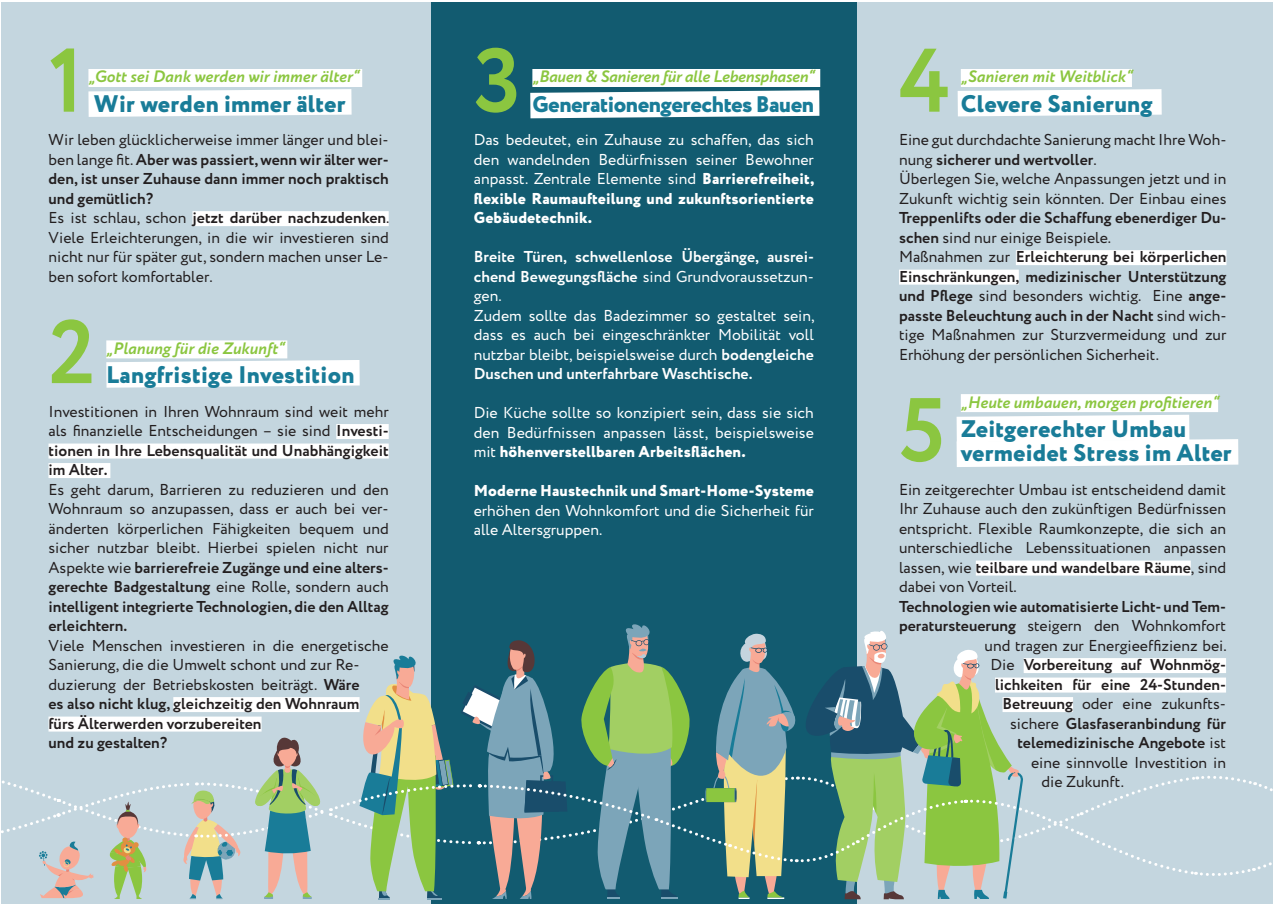
<style>
.page{position:relative;width:1275px;height:905px;background:#fff}
.page>*{position:absolute;margin:0;border:0;box-sizing:border-box;transform-origin:0 0}
.t1{font:700 90px "Circe";color:#8bc640}
.t2{font:800 24px "Circe";letter-spacing:.01em;color:#197c98}
.t3{font:800 22.5px "Circe";letter-spacing:-.02em;color:#197c98}
.Fließtext{font:italic 700 16.5px "Circe";color:#8bc640}
.Fließtext-2{font:15.75px/19.5px "Circe";color:#231f20;text-align:justify}
.Fließtext_dunkel{font:15.75px/19.5px "Circe";color:#fff;text-align:justify}
.Fließtext-3{font:700 15.75px/19.5px "Circe";color:#231f20;text-align:justify}
.Fließtext_dunkel-2{font:700 15.75px/19.5px "Circe";color:#fff;text-align:justify}
.s1{font-weight:400}
.s2{font-weight:700}
.s3{font-weight:800}
</style>
<div class="page">
<div style="left:2px;top:2px;width:1271px;height:901px;background:#c4d6df"></div>
<div style="left:431px;top:2px;width:425px;height:901px;background:#125b70"></div>
<svg style="left:88px;top:89px;width:264px;height:28px;background:#f9fbfc"></svg>
<svg style="left:106px;top:360px;width:254px;height:28px;background:#f9fbfc"></svg>
<svg style="left:530px;top:90px;width:289px;height:28px;background:#e9f0f2"></svg>
<svg style="left:958px;top:89px;width:204px;height:27px;background:#fbfcfd"></svg>
<svg style="left:956px;top:415px;width:282px;height:52px;background:#f7fafb"></svg>
<div style="left:192px;top:211px;width:197px;height:15px;background:#fff"></div>
<div style="left:88px;top:69px;width:274px;height:18px;background:#fff"></div>
<div style="left:106px;top:340px;width:181px;height:18px;background:#fff"></div>
<div style="left:532px;top:69px;width:288px;height:18px;background:#fff"></div>
<div style="left:336px;top:424px;width:53px;height:15px;background:#fff"></div>
<div style="left:49px;top:443px;width:340px;height:15px;background:#fff"></div>
<div style="left:49px;top:463px;width:61px;height:15px;background:#fff"></div>
<div style="left:961px;top:394px;width:257px;height:18px;background:#fff"></div>
<div style="left:961px;top:69px;width:171px;height:18px;background:#fff"></div>
<div style="left:1016px;top:250px;width:210px;height:15px;background:#fff"></div>
<div style="left:899px;top:270px;width:120px;height:15px;background:#fff"></div>
<div style="left:976px;top:560px;width:215px;height:15px;background:#fff"></div>
<svg style="left:1px;top:620px;width:1272px;height:284px"></svg>
<p class="t1" style="left:49px;top:21px;width:37px">1</p>
<p class="t1" style="left:474px;top:21px;width:49px">3</p>
<p class="Fließtext" style="left:88px;top:66px;width:272px">„Gott sei Dank werden wir immer älter“</p>
<p class="Fließtext" style="left:532px;top:66px;width:284px">„Bauen &amp; Sanieren für alle Lebensphasen“</p>
<p class="t2" style="left:94px;top:87px;width:253px">Wir werden immer älter</p>
<p class="t3" style="left:532px;top:89px;width:283px">Generationengerechtes Bauen</p>
<p class="t1" style="left:899px;top:21px;width:52px">4</p>
<p class="Fließtext" style="left:961px;top:66px;width:173px">„Sanieren mit Weitblick“</p>
<p class="t2" style="left:961px;top:87px;width:193px">Clevere Sanierung</p>
<p class="Fließtext-3" style="left:49px;top:131px;width:342px"><span class="s1">Wir leben glücklicherweise immer länger und blei&shy;ben lange fit.</span> Aber was passiert, wenn wir älter wer&shy;den, ist unser Zuhause dann immer noch praktisch und gemütlich?</p>
<p class="Fließtext-2" style="left:49px;top:209px;width:342px">Es ist schlau, schon <span class="s2">jetzt darüber nachzudenken</span>.<br>Viele Erleichterungen, in die wir investieren sind nicht nur für später gut, sondern machen unser Le&shy;ben sofort komfortabler.</p>
<p class="t1" style="left:49px;top:292px;width:49px">2</p>
<p class="Fließtext" style="left:106px;top:337px;width:180px">„Planung für die Zukunft“</p>
<p class="t2" style="left:106px;top:359px;width:250px">Langfristige Investition</p>
<p class="Fließtext-2" style="left:49px;top:402px;width:342px">Investitionen in Ihren Wohnraum sind weit mehr als finanzielle Entscheidungen – sie sind <span class="s2">Investi&shy;tionen in Ihre Lebensqualität und Unabhängigkeit im Alter.</span></p>
<p class="Fließtext-2" style="left:49px;top:480px;width:342px">Es geht darum, Barrieren zu reduzieren und den Wohnraum so anzupassen, dass er auch bei ver&shy;änderten körperlichen Fähigkeiten bequem und sicher nutzbar bleibt. Hierbei spielen nicht nur Aspekte wie <span class="s2">barrierefreie Zugänge und eine alters&shy;gerechte Badgestaltung</span> eine Rolle, sondern auch <span class="s2">intelligent integrierte Technologien, die den Alltag erleichtern.</span></p>
<p class="Fließtext-2" style="left:49px;top:636px;width:342px;text-align:left">Viele Menschen investieren in die energetische Sanierung, die die Umwelt schont und zur Re&shy;duzierung der Betriebskosten beiträgt. <span class="s2">Wäre<br>es also nicht klug, gleichzeitig den Wohnraum fürs Älterwerden vorzubereiten</span></p>
<p class="Fließtext-3" style="left:49px;top:734px;width:120px">und zu gestalten?</p>
<p class="Fließtext_dunkel" style="left:474px;top:131px;width:342px">Das bedeutet, ein Zuhause zu schaffen, das sich den wandelnden Bedürfnissen seiner Bewohner anpasst. Zentrale Elemente sind <span class="s3">Barrierefreiheit, flexible Raumaufteilung und zukunftsorientierte Gebäudetechnik.</span></p>
<p class="Fließtext_dunkel-2" style="left:474px;top:248px;width:342px">Breite Türen, schwellenlose Übergänge, ausrei&shy;chend Bewegungsfläche <span class="s1">sind Grundvoraussetzun&shy;gen.</span></p>
<p class="Fließtext_dunkel" style="left:474px;top:306px;width:342px">Zudem sollte das Badezimmer so gestaltet sein, dass es auch bei eingeschränkter Mobilität voll nutzbar bleibt, beispielsweise durch <span class="s2">bodengleiche Duschen und unterfahrbare Waschtische.</span></p>
<p class="Fließtext_dunkel" style="left:474px;top:404px;width:342px">Die Küche sollte so konzipiert sein, dass sie sich den Bedürfnissen anpassen lässt, beispielsweise mit <span class="s3">höhenverstellbaren Arbeitsflächen.</span></p>
<p class="Fließtext_dunkel" style="left:474px;top:482px;width:342px"><span class="s3">Moderne Haustechnik und Smart-Home-Systeme </span>erhöhen den Wohnkomfort und die Sicherheit für alle Altersgruppen.</p>
<p class="Fließtext-2" style="left:899px;top:480px;width:329px">Ein zeitgerechter Umbau ist entscheidend damit Ihr Zuhause auch den zukünftigen Bedürfnissen entspricht. Flexible Raumkonzepte, die sich an unterschiedliche Lebenssituationen anpassen lassen, wie <span class="s2">teilbare und wandelbare Räume</span>, sind dabei von Vorteil.</p>
<p class="Fließtext-3" style="left:899px;top:597px;width:328px">Technologien wie automatisierte Licht- und Tem-</p>
<p class="Fließtext-2" style="left:899px;top:616px;width:328px"><span class="s2">peratursteuerung</span> steigern den Wohnkomfort</p>
<p class="Fließtext-2" style="left:984px;top:636px;width:244px">und tragen zur Energieeffizienz bei.</p>
<p class="Fließtext-3" style="left:990px;top:656px;width:237px"><span class="s1">Die</span> Vorbereitung auf Wohnmög-</p>
<p class="Fließtext-3" style="left:995px;top:675px;width:232px">lichkeiten für eine 24-Stunden-</p>
<p class="Fließtext-2" style="left:1002px;top:694px;width:225px"><span class="s2">Betreuung</span> oder eine zukunfts-</p>
<p class="Fließtext-3" style="left:1010px;top:714px;width:218px"><span class="s1">sichere</span> Glasfaseranbindung für</p>
<p class="Fließtext-3" style="left:1017px;top:734px;width:210px">telemedizinische Angebote <span class="s1">ist</span></p>
<p class="Fließtext-2" style="left:1031px;top:753px;width:197px">eine sinnvolle Investition in</p>
<p class="Fließtext-2" style="left:1041px;top:772px;width:84px">die Zukunft.</p>
<p class="Fließtext-2" style="left:899px;top:131px;width:329px">Eine gut durchdachte Sanierung macht Ihre Woh&shy;nung <span class="s2">sicherer und wertvoller</span>.</p>
<p class="Fließtext-2" style="left:899px;top:170px;width:329px">Überlegen Sie, welche Anpassungen jetzt und in Zukunft wichtig sein könnten. Der Einbau eines <span class="s2">Treppenlifts oder die Schaffung ebenerdiger Du&shy;schen</span> sind nur einige Beispiele.</p>
<p class="Fließtext-2" style="left:899px;top:248px;width:329px">Maßnahmen zur <span class="s2">Erleichterung bei körperlichen Einschränkungen, medizinischer Unterstützung und Pflege</span> sind besonders wichtig. Eine <span class="s2">ange&shy;passte Beleuchtung auch in der Nacht</span> sind wich&shy;tige Maßnahmen zur Sturzvermeidung und zur Erhöhung der persönlichen Sicherheit.</p>
<p class="Fließtext" style="left:961px;top:391px;width:259px">„Heute umbauen, morgen profitieren“</p>
<p class="t1" style="left:899px;top:370px;width:48px">5</p>
<p class="t2" style="left:961px;top:412px;width:227px">Zeitgerechter Umbau</p>
<p class="t2" style="left:961px;top:436px;width:272px">vermeidet Stress im Alter</p>
</div>
